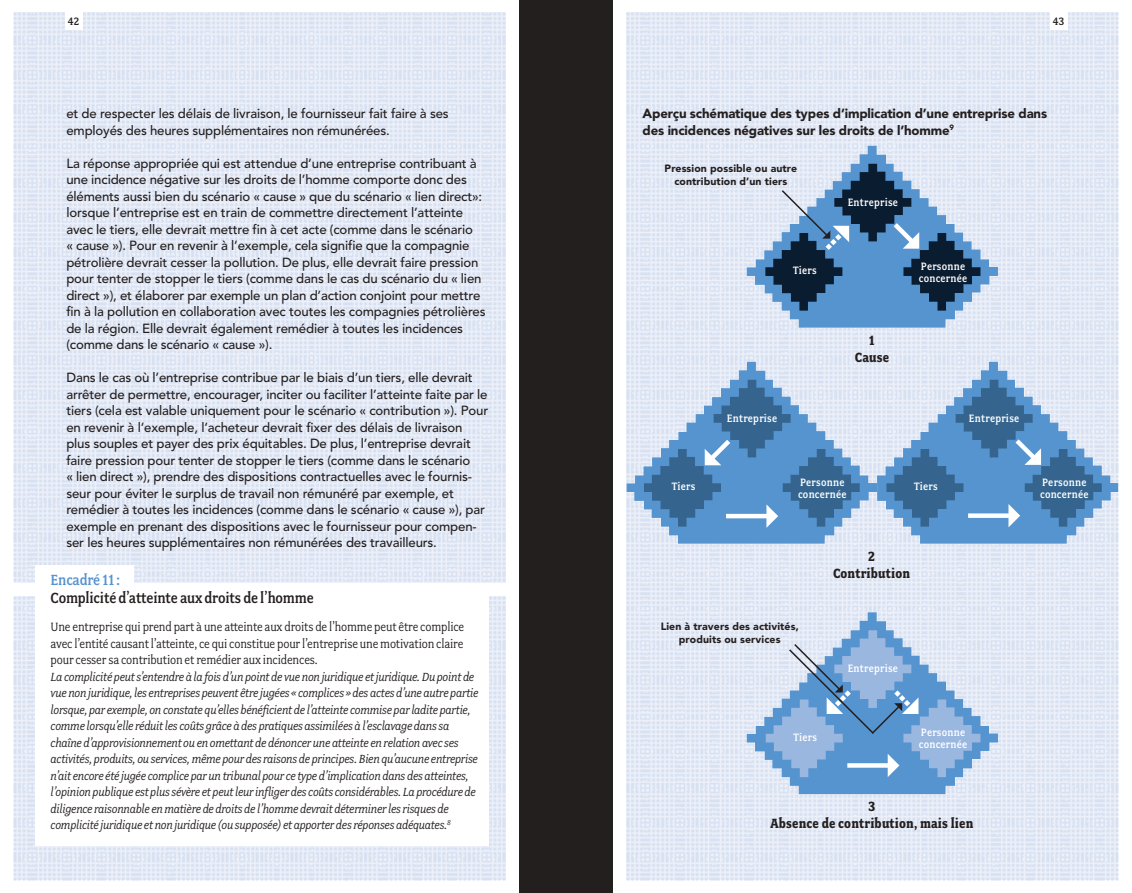
<style>
.page{position:relative;width:1132px;height:893px;background:#fff}
.page>*{position:absolute;margin:0;border:0;box-sizing:border-box;transform-origin:0 0}
.t1{font:500 16.5px "Fairplex Narrow OT";letter-spacing:-.01em;color:#241f1f}
.t2{font:500 16.5px "Fairplex Narrow OT";letter-spacing:-.01em;color:#5694cf}
.t3{font:700 15px/16.5px "Fairplex Narrow OT";letter-spacing:.01em;color:#241f1f;text-align:center}
.t4{font:13.5px/16.5px "Fairplex Narrow OT";letter-spacing:-.01em;color:#241f1f;text-align:justify}
.t5{font:500 13.2px/16.5px "Avenir LT Std";letter-spacing:-.01em;color:#241f1f}
.t6{font:italic 13.2px/16.5px "Fairplex Narrow OT";letter-spacing:-.02em;color:#241f1f}
.t7{font:900 13.2px/16.5px "Avenir LT Std";letter-spacing:-.01em;color:#241f1f}
.t8{font:500 12px/12px "Fairplex Narrow OT";letter-spacing:.02em;color:#fff}
.t9{font:500 12px "Fairplex Narrow OT";color:#241f1f}
.t10{font:900 10.5px/12.6px "Avenir LT Std";letter-spacing:.01em;color:#241f1f;text-align:center}
</style>
<div class="page">
<img style="left:14px;top:13px;width:491px;height:867px">
<img style="left:626px;top:13px;width:491px;height:867px">
<div style="left:65px;top:0;width:17px;height:30px;background:#fff"></div>
<div style="left:1049px;top:0;width:17px;height:30px;background:#fff"></div>
<div style="left:519px;top:0;width:93px;height:893px;background:#241f1f"></div>
<div style="left:35px;top:566px;width:99px;height:27px;background:#fff"></div>
<div style="left:1px;top:583px;width:506px;height:12px;background:#fff"></div>
<div style="left:35px;top:595px;width:453px;height:251px;background:#fff"></div>
<svg style="left:746px;top:146px;width:251px;height:182px"></svg>
<svg style="left:626px;top:362px;width:250px;height:182px"></svg>
<svg style="left:876px;top:362px;width:241px;height:182px"></svg>
<svg style="left:886px;top:380px;width:215px;height:147px"></svg>
<svg style="left:643px;top:380px;width:216px;height:148px"></svg>
<svg style="left:765px;top:164px;width:215px;height:147px"></svg>
<svg style="left:746px;top:612px;width:251px;height:182px"></svg>
<svg style="left:765px;top:630px;width:215px;height:147px"></svg>
<p class="t9" style="left:68px;top:14px;width:13px">42</p>
<p class="t9" style="left:1052px;top:14px;width:13px">43</p>
<p class="t5" style="left:66px;top:106px;width:384px">et de respecter les délais de livraison, le fournisseur fait faire à ses employés des heures supplémentaires non rémunérées.</p>
<p class="t5" style="left:66px;top:155px;width:420px">La réponse appropriée qui est attendue d’une entreprise contribuant à une incidence négative sur les droits de l’homme comporte donc des éléments aussi bien du scénario « cause » que du scénario « lien direct»: lorsque l’entreprise est en train de commettre directement l’atteinte avec le tiers, elle devrait mettre fin à cet acte (comme dans le scénario<br>« cause »). Pour en revenir à l’exemple, cela signifie que la compagnie pétrolière devrait cesser la pollution. De plus, elle devrait faire pression pour tenter de stopper le tiers (comme dans le cas du scénario du « lien direct »), et élaborer par exemple un plan d’action conjoint pour mettre fin à la pollution en collaboration avec toutes les compagnies pétrolières de la région. Elle devrait également remédier à toutes les incidences (comme dans le scénario « cause »).</p>
<p class="t5" style="left:66px;top:370px;width:423px">Dans le cas où l’entreprise contribue par le biais d’un tiers, elle devrait arrêter de permettre, encourager, inciter ou faciliter l’atteinte faite par le tiers (cela est valable uniquement pour le scénario « contribution »). Pour en revenir à l’exemple, l’acheteur devrait fixer des délais de livraison plus souples et payer des prix équitables. De plus, l’entreprise devrait faire pression pour tenter de stopper le tiers (comme dans le scénario<br>« lien direct »), prendre des dispositions contractuelles avec le fournis&shy;seur pour éviter le surplus de travail non rémunéré par exemple, et remédier à toutes les incidences (comme dans le scénario « cause »), par exemple en prenant des dispositions avec le fournisseur pour compen&shy;ser les heures supplémentaires non rémunérées des travailleurs.</p>
<p class="t2" style="left:51px;top:570px;width:71px">Encadré 11 :</p>
<p class="t1" style="left:51px;top:588px;width:264px">Complicité d’atteinte aux droits de l’homme</p>
<p class="t4" style="left:51px;top:619px;width:415px">Une entreprise qui prend part à une atteinte aux droits de l’homme peut être complice avec l’entité causant l’atteinte, ce qui constitue pour l’entreprise une motivation claire pour cesser sa contribution et remédier aux incidences.</p>
<p class="t6" style="left:51px;top:668px;width:429px">La complicité peut s’entendre à la fois d’un point de vue non juridique et juridique. Du point de vue non juridique, les entreprises peuvent être jugées « complices » des actes d’une autre partie lorsque, par exemple, on constate qu’elles bénéficient de l’atteinte commise par ladite partie, comme lorsqu’elle réduit les coûts grâce à des pratiques assimilées à l’esclavage dans sa chaîne d’approvisionnement ou en omettant de dénoncer une atteinte en relation avec ses activités, produits, ou services, même pour des raisons de principes. Bien qu’aucune entreprise n’ait encore été jugée complice par un tribunal pour ce type d’implication dans des atteintes, l’opinion publique est plus sévère et peut leur infliger des coûts considérables. La procédure de diligence raisonnable en matière de droits de l’homme devrait déterminer les risques de complicité juridique et non juridique (ou supposée) et apporter des réponses adéquates.<sup>8</sup></p>
<p class="t7" style="left:642px;top:105px;width:406px">Aperçu schématique des types d’implication d’une entreprise dans des incidences négatives sur les droits de l’homme<sup>9</sup></p>
<p class="t10" style="left:664px;top:162px;width:134px">Pression possible ou autre contribution d’un tiers</p>
<p class="t8" style="left:847px;top:196px;width:52px">Entreprise</p>
<p class="t8" style="left:792px;top:264px;width:25px">Tiers</p>
<p class="t8" style="left:918px;top:260px;width:50px">Personne concernée</p>
<p class="t8" style="left:671px;top:480px;width:25px">Tiers</p>
<p class="t8" style="left:726px;top:412px;width:52px">Entreprise</p>
<p class="t3" style="left:854px;top:332px;width:36px">1<br>Cause</p>
<p class="t8" style="left:797px;top:476px;width:50px">Personne concernée</p>
<p class="t8" style="left:968px;top:412px;width:52px">Entreprise</p>
<p class="t8" style="left:913px;top:480px;width:25px">Tiers</p>
<p class="t8" style="left:1039px;top:476px;width:50px">Personne concernée</p>
<p class="t3" style="left:832px;top:548px;width:79px">2<br>Contribution</p>
<p class="t10" style="left:660px;top:620px;width:140px">Lien à travers des activités, produits ou services</p>
<p class="t8" style="left:847px;top:662px;width:52px">Entreprise</p>
<p class="t8" style="left:793px;top:731px;width:25px">Tiers</p>
<p class="t8" style="left:918px;top:726px;width:50px">Personne concernée</p>
<p class="t3" style="left:770px;top:798px;width:204px">3<br>Absence de contribution, mais lien</p>
</div>
